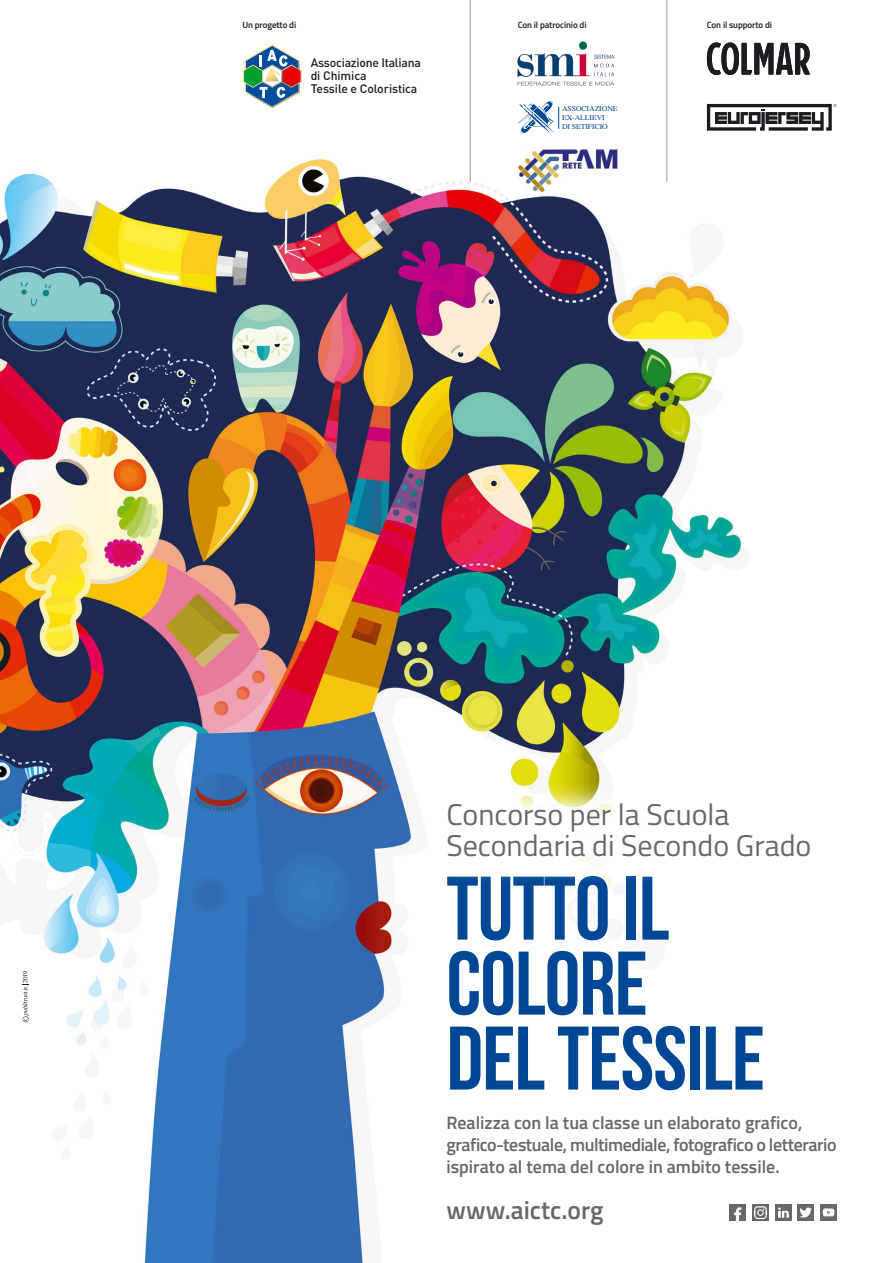
<style>
.page{position:relative;width:893px;height:1263px;background:#fff}
.page>*{position:absolute;margin:0;border:0;box-sizing:border-box;transform-origin:0 0}
.t1{font:90px/75px "Bebas Neue";letter-spacing:-.01em;color:#004795}
.t2{font:30px/31.5px "Titillium";color:#68676c}
.t3{font:600 25.5px "Titillium";color:#68676c}
.t4{font:600 18px/21.6px "Titillium";color:#68676c}
.t5{font:500 12.15px/13.4px "DIN Pro";letter-spacing:-.02em;color:#1b1c20}
.t6{font:600 9px "Titillium";letter-spacing:-.01em;color:#1b1c20}
.t7{font:7.35px/8.9px "Times";letter-spacing:-.01em;color:#004795;scale:1.05 1}
</style>
<div class="page">
<img style="left:0;top:155px;width:761px;height:1108px">
<div style="left:420px;top:776px;width:417px;height:108px;background:#fff"></div>
<div style="left:420px;top:1173px;width:210px;height:79px;background:#fff"></div>
<svg style="left:243px;top:44px;width:59px;height:64px"></svg>
<img style="left:518px;top:41px;width:97px;height:45px">
<svg style="left:518px;top:101px;width:41px;height:32px"></svg>
<img style="left:518px;top:148px;width:101px;height:44px">
<hr style="left:666px;top:0;width:1px;height:182px;background:#98989c">
<hr style="left:470px;top:0;width:1px;height:182px;background:#98989c">
<svg style="left:707px;top:43px;width:103px;height:32px"></svg>
<svg style="left:707px;top:104px;width:130px;height:27px"></svg>
<svg style="left:22px;top:971px;width:7px;height:51px"></svg>
<img style="left:752px;top:1204px;width:16px;height:16px">
<img style="left:775px;top:1204px;width:16px;height:16px">
<img style="left:798px;top:1204px;width:16px;height:16px">
<img style="left:821px;top:1204px;width:16px;height:16px">
<img style="left:730px;top:1204px;width:15px;height:16px">
<p class="t6" style="left:242px;top:18px;width:55px">Un progetto di</p>
<p class="t6" style="left:518px;top:18px;width:70px">Con il patrocinio di</p>
<p class="t6" style="left:707px;top:18px;width:67px">Con il supporto di</p>
<p class="t5" style="left:311px;top:55px;width:112px">Associazione Italiana di Chimica<br>Tessile e Coloristica</p>
<p class="t7" style="left:562px;top:104px;width:54px">ASSOCIAZIONE<br>EX-ALLIEVI<br>DI SETIFICIO</p>
<h2 class="t2" style="left:446px;top:797px;width:366px">Concorso per la Scuola<br>Secondaria di Secondo Grado</h2>
<h1 class="t1" style="left:446px;top:870px;width:320px">TUTTO IL<br>COLORE<br>DEL TESSILE</h1>
<p class="t4" style="left:446px;top:1111px;width:392px">Realizza con la tua classe un elaborato grafico, grafico-testuale, multimediale, fotografico o letterario ispirato al tema del colore in ambito tessile.</p>
<h3 class="t3" style="left:446px;top:1191px;width:159px">www.aictc.org</h3>
</div>
